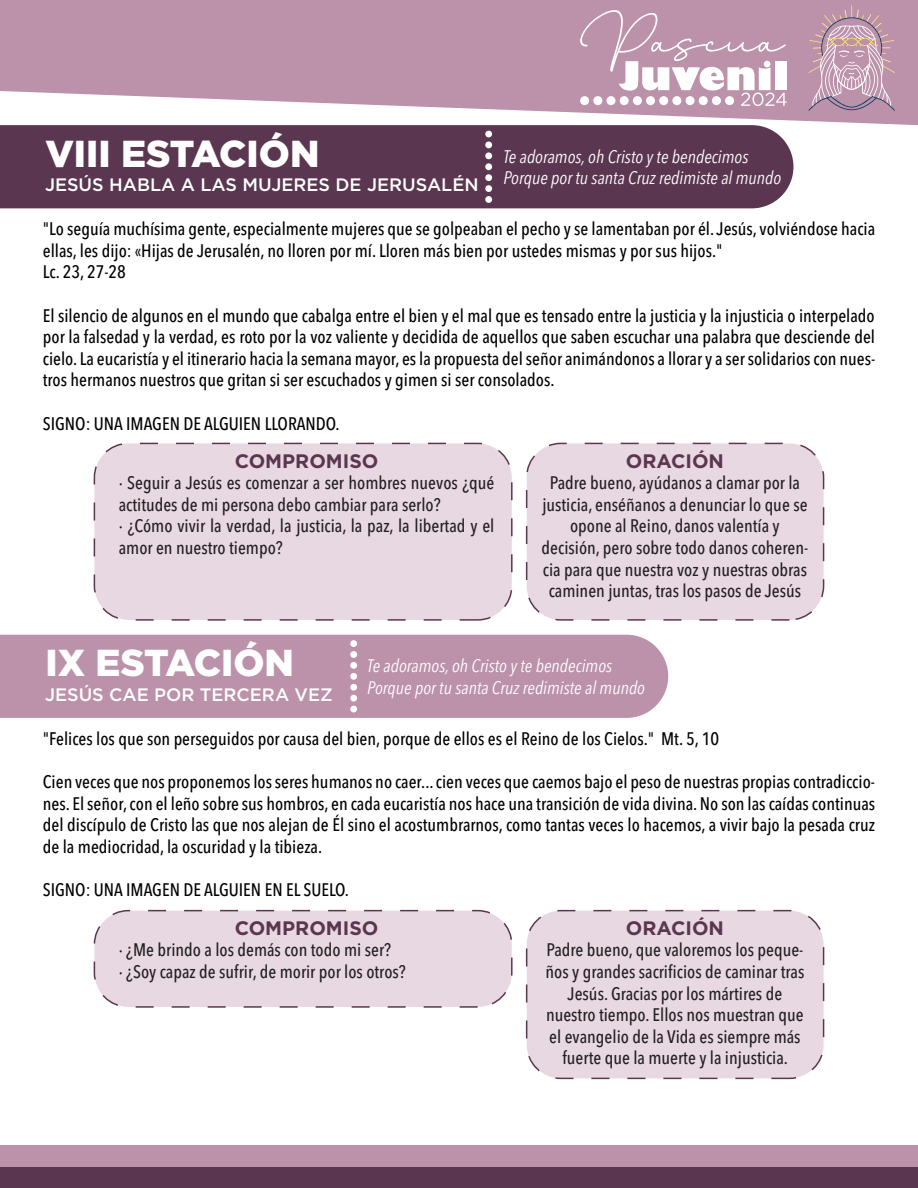
<style>
.page{position:relative;width:918px;height:1188px;background:#fff}
.page>*{position:absolute;margin:0;border:0;box-sizing:border-box;transform-origin:0 0}
.t1{font:900 37.5px "Gotham";color:#fff}
.t2{font:700 19.5px "Gotham";color:#5b3650}
.t3{font:500 18px/21.6px "Avenir Next Condensed";color:#000001;text-align:justify}
.t4{font:500 18px/21.6px "Avenir Next Condensed";color:#231f20}
.t5{font:italic 18px/21.6px "Avenir Next Condensed";color:#fff}
.t6{font:500 18px "Gotham";color:#fff}
</style>
<div class="page">
<div style="left:0;top:1167px;width:918px;height:21px;background:#5b3650"></div>
<div style="left:0;top:1145px;width:918px;height:22px;background:#bc91aa"></div>
<svg style="left:0;top:0;width:918px;height:125px;fill:#bc91aa"></svg>
<svg style="left:808px;top:5px;width:87px;height:106px;background:#c09daf"></svg>
<svg style="left:580px;top:9px;width:207px;height:97px"></svg>
<div style="left:0;top:125px;width:793px;height:83px;background:#5b3650"></div>
<svg style="left:485px;top:131px;width:7px;height:72px"></svg>
<div style="left:0;top:635px;width:668px;height:83px;background:#bc91aa"></div>
<svg style="left:350px;top:640px;width:7px;height:72px"></svg>
<div style="left:94px;top:443px;width:418px;height:177px;background:#e7d8e1;border-radius:34px"></div>
<div style="left:94px;top:443px;width:419px;height:178px;border:2px dashed #5b3650;border-radius:34px"></div>
<div style="left:527px;top:443px;width:297px;height:177px;background:#e7d8e1;border-radius:34px"></div>
<div style="left:526px;top:443px;width:298px;height:178px;border:2px dashed #5b3650;border-radius:34px"></div>
<div style="left:94px;top:911px;width:418px;height:96px;background:#e7d8e1;border-radius:34px"></div>
<div style="left:94px;top:910px;width:419px;height:98px;border:2px dashed #5b3650;border-radius:34px"></div>
<div style="left:527px;top:911px;width:297px;height:167px;background:#e7d8e1;border-radius:34px"></div>
<div style="left:526px;top:910px;width:298px;height:169px;border:2px dashed #5b3650;border-radius:34px"></div>
<h1 class="t1" style="left:45px;top:132px;width:276px">VIII ESTACIÓN</h1>
<p class="t6" style="left:45px;top:173px;width:435px">JESÚS HABLA A LAS MUJERES DE JERUSALÉN</p>
<p class="t5" style="left:504px;top:146px;width:279px">Te adoramos, oh Cristo y te bendecimos<br>Porque por tu santa Cruz redimiste al mundo</p>
<p class="t3" style="left:43px;top:218px;width:834px;text-align:left">"Lo seguía muchísima gente, especialmente mujeres que se golpeaban el pecho y se lamentaban por él. Jesús, volviéndose hacia ellas, les dijo: «Hijas de Jerusalén, no lloren por mí. Lloren más bien por ustedes mismas y por sus hijos."<br>Lc. 23, 27-28</p>
<p class="t3" style="left:43px;top:304px;width:834px">El silencio de algunos en el mundo que cabalga entre el bien y el mal que es tensado entre la justicia y la injusticia o interpelado por la falsedad y la verdad, es roto por la voz valiente y decidida de aquellos que saben escuchar una palabra que desciende del cielo. La eucaristía y el itinerario hacia la semana mayor, es la propuesta del señor animándonos a llorar y a ser solidarios con nues&shy;tros hermanos nuestros que gritan si ser escuchados y gimen si ser consolados.</p>
<p class="t3" style="left:43px;top:412px;width:298px">SIGNO: UNA IMAGEN DE ALGUIEN LLORANDO.</p>
<p class="t2" style="left:235px;top:448px;width:145px">COMPROMISO</p>
<p class="t4" style="left:119px;top:472px;width:377px">∙ Seguir a Jesús es comenzar a ser hombres nuevos ¿qué actitudes de mi persona debo cambiar para serlo?<br>∙ ¿Cómo vivir la verdad, la justicia, la paz, la libertad y el amor en nuestro tiempo?</p>
<p class="t2" style="left:626px;top:448px;width:100px">ORACIÓN</p>
<p class="t4" style="left:542px;top:472px;width:268px;text-align:center">Padre bueno, ayúdanos a clamar por la justicia, enséñanos a denunciar lo que se opone al Reino, danos valentía y decisión, pero sobre todo danos coheren&shy;cia para que nuestra voz y nuestras obras caminen juntas, tras los pasos de Jesús</p>
<h1 class="t1" style="left:45px;top:641px;width:250px">IX ESTACIÓN</h1>
<p class="t6" style="left:45px;top:683px;width:289px">JESÚS CAE POR TERCERA VEZ</p>
<p class="t5" style="left:367px;top:655px;width:279px">Te adoramos, oh Cristo y te bendecimos<br>Porque por tu santa Cruz redimiste al mundo</p>
<p class="t3" style="left:43px;top:728px;width:678px">"Felices los que son perseguidos por causa del bien, porque de ellos es el Reino de los Cielos." Mt. 5, 10</p>
<p class="t3" style="left:43px;top:771px;width:834px">Cien veces que nos proponemos los seres humanos no caer... cien veces que caemos bajo el peso de nuestras propias contradiccio&shy;nes. El señor, con el leño sobre sus hombros, en cada eucaristía nos hace una transición de vida divina. No son las caídas continuas del discípulo de Cristo las que nos alejan de Él sino el acostumbrarnos, como tantas veces lo hacemos, a vivir bajo la pesada cruz de la mediocridad, la oscuridad y la tibieza.</p>
<p class="t3" style="left:43px;top:879px;width:308px">SIGNO: UNA IMAGEN DE ALGUIEN EN EL SUELO.</p>
<p class="t2" style="left:235px;top:915px;width:145px">COMPROMISO</p>
<p class="t4" style="left:119px;top:939px;width:288px">∙ ¿Me brindo a los demás con todo mi ser?<br>∙ ¿Soy capaz de sufrir, de morir por los otros?</p>
<p class="t2" style="left:626px;top:915px;width:100px">ORACIÓN</p>
<p class="t4" style="left:546px;top:939px;width:260px;text-align:center">Padre bueno, que valoremos los peque&shy;ños y grandes sacrificios de caminar tras Jesús. Gracias por los mártires de nuestro tiempo. Ellos nos muestran que el evangelio de la Vida es siempre más fuerte que la muerte y la injusticia.</p>
</div>
